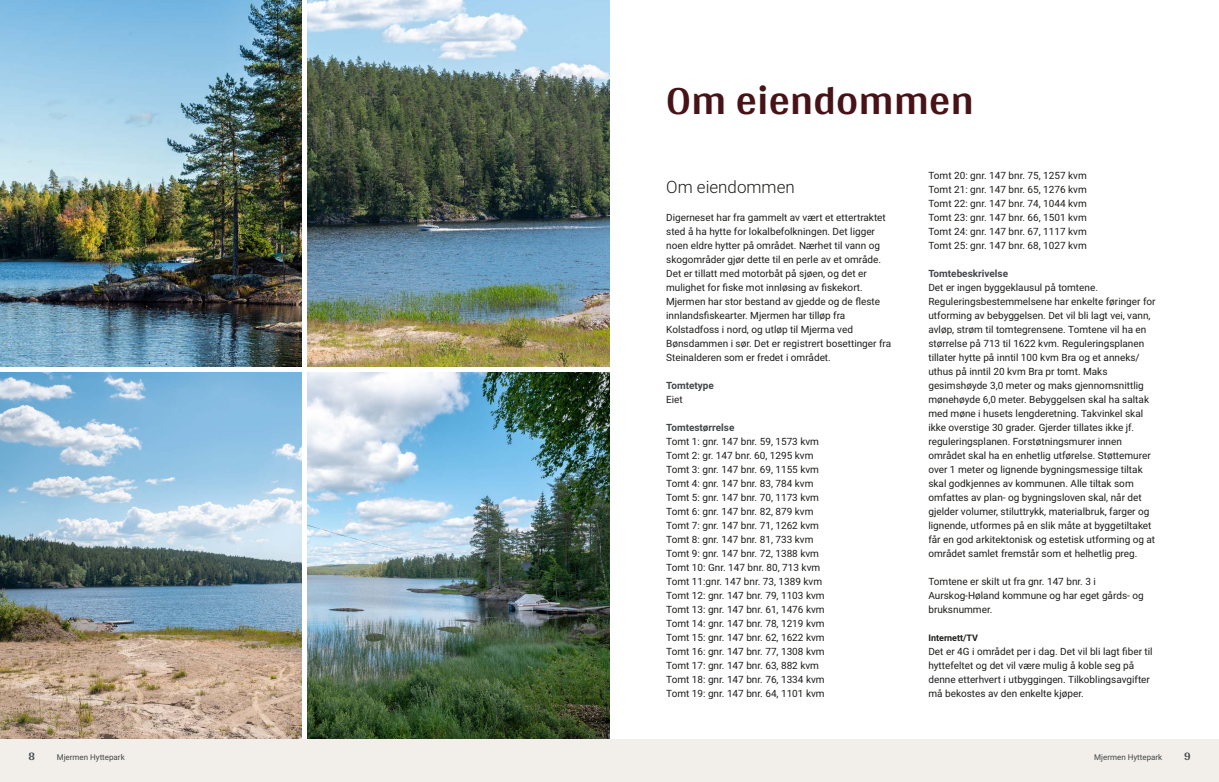
<style>
.page{position:relative;width:1219px;height:782px;background:#fff}
.page>*{position:absolute;margin:0;border:0;box-sizing:border-box;transform-origin:0 0}
.t1{font:700 42px "Arya";color:#481317}
.t2{font:300 17px "Roboto";color:#1d1d1b}
.t3{font:700 12px "Arya";color:#414749}
.t4{font:10px/14px "Roboto";color:#1d1d1b}
.t5{font:700 10px "Roboto";color:#414749}
.t6{font:700 9px "Roboto";color:#1d1d1b}
.t7{font:8px "Roboto";color:#414749}
</style>
<div class="page">
<img style="left:0;top:0;width:302px;height:367px">
<img style="left:0;top:372px;width:302px;height:367px">
<img style="left:308px;top:0;width:301px;height:367px">
<img style="left:308px;top:372px;width:301px;height:367px">
<div style="left:0;top:739px;width:612px;height:42px;background:#f2eeea"></div>
<div style="left:601px;top:739px;width:618px;height:42px;background:#f2eeea"></div>
<p class="t3" style="left:28px;top:749px;width:8px">8</p>
<p class="t7" style="left:57px;top:751px;width:70px">Mjermen Hyttepark</p>
<h1 class="t1" style="left:666px;top:75px;width:309px">Om eiendommen</h1>
<h2 class="t2" style="left:666px;top:174px;width:130px">Om eiendommen</h2>
<p class="t4" style="left:666px;top:209px;width:226px">Digerneset har fra gammelt av vært et ettertraktet sted å ha hytte for lokalbefolkningen. Det ligger noen eldre hytter på området. Nærhet til vann og skogområder gjør dette til en perle av et område.<br>Det er tillatt med motorbåt på sjøen, og det er mulighet for fiske mot innløsing av fiskekort.<br>Mjermen har stor bestand av gjedde og de fleste innlandsfiskearter. Mjermen har tilløp fra Kolstadfoss i nord, og utløp til Mjerma ved Bønsdammen i sør. Det er registrert bosettinger fra Steinalderen som er fredet i området.</p>
<p class="t5" style="left:666px;top:378px;width:49px">Tomtetype</p>
<p class="t4" style="left:666px;top:391px;width:18px">Eiet</p>
<p class="t5" style="left:666px;top:420px;width:70px">Tomtestørrelse</p>
<p class="t4" style="left:666px;top:433px;width:160px">Tomt 1: gnr. 147 bnr. 59, 1573 kvm<br>Tomt 2: gr. 147 bnr. 60, 1295 kvm<br>Tomt 3: gnr. 147 bnr. 69, 1155 kvm<br>Tomt 4: gnr. 147 bnr. 83, 784 kvm<br>Tomt 5: gnr. 147 bnr. 70, 1173 kvm<br>Tomt 6: gnr. 147 bnr. 82, 879 kvm<br>Tomt 7: gnr. 147 bnr. 71, 1262 kvm<br>Tomt 8: gnr. 147 bnr. 81, 733 kvm<br>Tomt 9: gnr. 147 bnr. 72, 1388 kvm<br>Tomt 10: Gnr. 147 bnr. 80, 713 kvm<br>Tomt 11:gnr. 147 bnr. 73, 1389 kvm<br>Tomt 12: gnr. 147 bnr. 79, 1103 kvm<br>Tomt 13: gnr. 147 bnr. 61, 1476 kvm<br>Tomt 14: gnr. 147 bnr. 78, 1219 kvm<br>Tomt 15: gnr. 147 bnr. 62, 1622 kvm<br>Tomt 16: gnr. 147 bnr. 77, 1308 kvm<br>Tomt 17: gnr. 147 bnr. 63, 882 kvm<br>Tomt 18: gnr. 147 bnr. 76, 1334 kvm<br>Tomt 19: gnr. 147 bnr. 64, 1101 kvm</p>
<p class="t4" style="left:928px;top:167px;width:160px;text-align:justify">Tomt 20: gnr. 147 bnr. 75, 1257 kvm Tomt 21: gnr. 147 bnr. 65, 1276 kvm Tomt 22: gnr. 147 bnr. 74, 1044 kvm Tomt 23: gnr. 147 bnr. 66, 1501 kvm Tomt 24: gnr. 147 bnr. 67, 1117 kvm Tomt 25: gnr. 147 bnr. 68, 1027 kvm</p>
<p class="t5" style="left:928px;top:266px;width:81px">Tomtebeskrivelse</p>
<p class="t4" style="left:928px;top:279px;width:229px">Det er ingen byggeklausul på tomtene.<br>Reguleringsbestemmelsene har enkelte føringer for utforming av bebyggelsen. Det vil bli lagt vei, vann, avløp, strøm til tomtegrensene. Tomtene vil ha en størrelse på 713 til 1622 kvm. Reguleringsplanen tillater hytte på inntil 100 kvm Bra og et anneks/ uthus på inntil 20 kvm Bra pr tomt. Maks gesimshøyde 3,0 meter og maks gjennomsnittlig mønehøyde 6,0 meter. Bebyggelsen skal ha saltak med møne i husets lengderetning. Takvinkel skal ikke overstige 30 grader. Gjerder tillates ikke jf. reguleringsplanen. Forstøtningsmurer innen området skal ha en enhetlig utførelse. Støttemurer over 1 meter og lignende bygningsmessige tiltak skal godkjennes av kommunen. Alle tiltak som omfattes av plan‑ og bygningsloven skal, når det gjelder volumer, stiluttrykk, materialbruk, farger og lignende, utformes på en slik måte at byggetiltaket får en god arkitektonisk og estetisk utforming og at området samlet fremstår som et helhetlig preg.</p>
<p class="t4" style="left:928px;top:573px;width:217px">Tomtene er skilt ut fra gnr. 147 bnr. 3 i<br>Aurskog‑Høland kommune og har eget gårds‑ og bruksnummer.</p>
<p class="t6" style="left:928px;top:631px;width:51px">Internett/TV</p>
<p class="t4" style="left:928px;top:643px;width:226px">Det er 4G i området per i dag. Det vil bli lagt fiber til hyttefeltet og det vil være mulig å koble seg på denne etterhvert i utbyggingen. Tilkoblingsavgifter må bekostes av den enkelte kjøper.</p>
<p class="t7" style="left:1094px;top:751px;width:70px">Mjermen Hyttepark</p>
<p class="t3" style="left:1184px;top:749px;width:8px">9</p>
</div>
